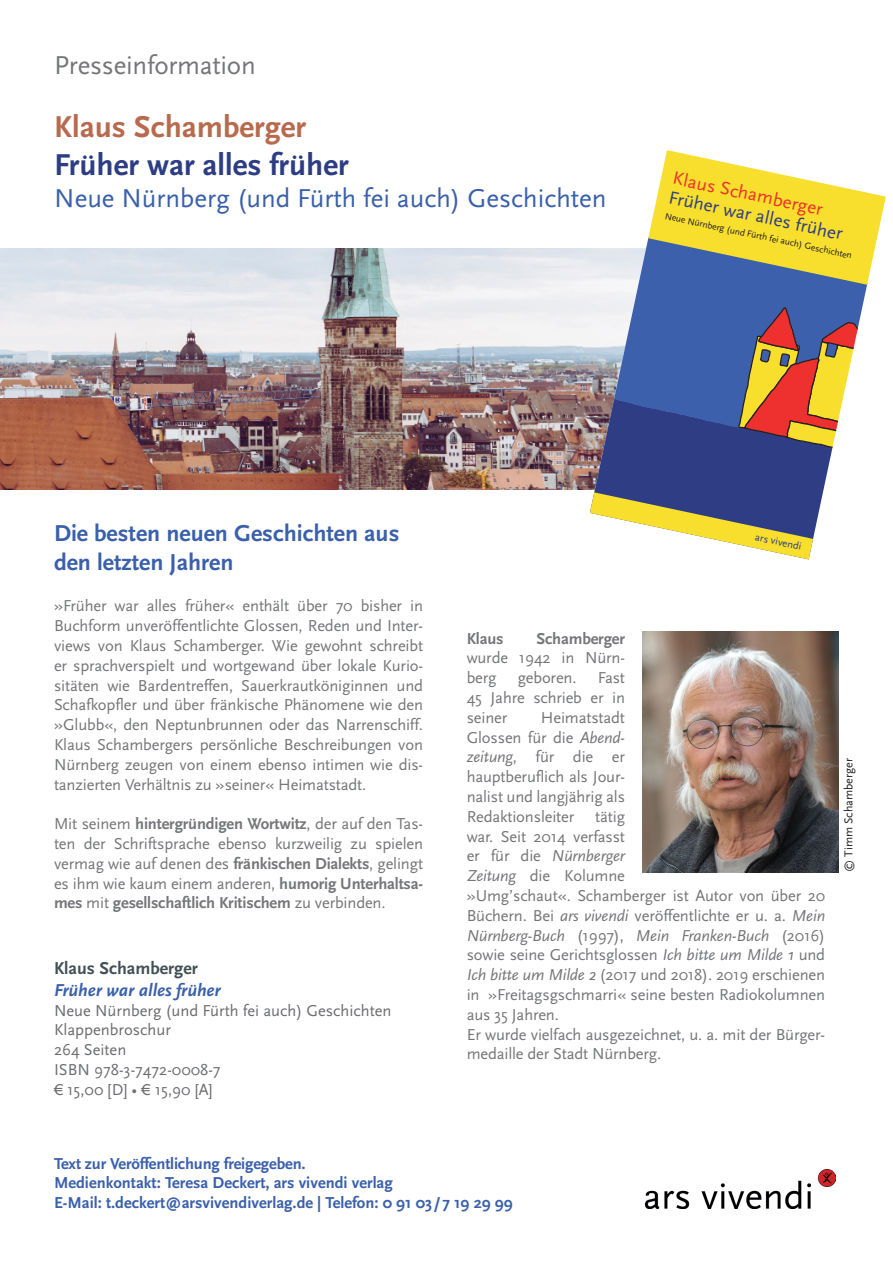
<style>
.page{position:relative;width:893px;height:1263px;background:#fff}
.page>*{position:absolute;margin:0;border:0;box-sizing:border-box;transform-origin:0 0}
.t1{font:700 31.5px "Scala Sans";color:#2d3d84}
.t2{font:700 31.5px "Scala Sans";color:#b76a4e}
.t3{font:27px "Scala Sans";color:#3a60ab}
.Aufzählung{font:27px "Scala Sans";letter-spacing:-.01em;color:#757679}
.t4{font:700 24px/28.8px "Scala Sans";color:#3a60ab}
.t5{font:18.75px/20px "Scala Sans";color:#2e3d84}
.t6{font:italic 700 18px "Scala Sans";color:#3a60ab}
.t7{font:700 18px "Scala Sans";color:#415055}
.Aufzählung-2{font:16.5px/19.8px "Scala Sans";letter-spacing:-.01em;color:#757679;text-align:justify}
.t8{font:700 16.5px "Scala Sans";color:#3a60ab}
.t9{font:16.5px "Scala Sans";color:#6c6d70}
.Aufzählung-3{font:700 16.5px "Scala Sans";letter-spacing:-.01em;color:#757679}
.t10{font:12px "Scala Sans";color:#231f20}
.t11{font:10.65px "Scala Sans";color:#2e3d84}
.t12{font:9.3px "Scala Sans";color:#231f20}
.s1{color:#ee302e}
.s2{font-weight:700}
.s3{font-family:"Scala Sans LF"}
.s4{font-style:italic}
</style>
<div class="page">
<img style="left:646px;top:1170px;width:189px;height:39px">
<img style="left:0;top:248px;width:590px;height:241px">
<svg style="left:590px;top:480px;width:236px;height:59px;background:#475491"></svg>
<svg style="left:590px;top:240px;width:240px;height:240px"></svg>
<svg style="left:648px;top:150px;width:238px;height:311px"></svg>
<svg style="left:590px;top:492px;width:223px;height:67px"></svg>
<img style="left:642px;top:631px;width:196px;height:241px">
<p class="Aufzählung" style="left:54px;top:51px;width:203px">Presseinformation</p>
<p class="t2" style="left:54px;top:110px;width:253px">Klaus Schamberger</p>
<p class="t1" style="left:54px;top:148px;width:296px">Früher war alles früher</p>
<p class="t3" style="left:54px;top:184px;width:554px">Neue Nürnberg (und Fürth fei auch) Geschichten</p>
<p class="t5" style="left:675px;top:168px;width:179px;rotate:12deg"><span class="s1">Klaus Schamberger<br></span>Früher war alles früher</p>
<p class="t12" style="left:666px;top:211px;width:193px;rotate:12deg">Neue Nürnberg (und Fürth fei auch) Geschichten</p>
<p class="t4" style="left:54px;top:519px;width:347px">Die besten neuen Geschichten aus den letzten Jahren</p>
<p class="Aufzählung-2" style="left:54px;top:596px;width:371px">»Früher war alles früher« enthält über 70 bisher in Buchform unveröffentlichte Glossen, Reden und Inter&shy;views von Klaus Schamberger. Wie gewohnt schreibt er sprachverspielt und wortgewand über lokale Kurio&shy;sitäten wie Bardentreffen, Sauerkrautköniginnen und Schafkopfler und über fränkische Phänomene wie den »Glubb«, den Neptunbrunnen oder das Narrenschiff.<br>Klaus Schambergers persönliche Beschreibungen von Nürnberg zeugen von einem ebenso intimen wie dis&shy;tanzierten Verhältnis zu »seiner« Heimatstadt.</p>
<p class="Aufzählung-2" style="left:54px;top:814px;width:371px">Mit seinem <span class="s2">hintergründigen Wortwitz</span>, der auf den Tas&shy;ten der Schriftsprache ebenso kurzweilig zu spielen vermag wie auf denen des <span class="s2">fränkischen Dialekts</span>, gelingt es ihm wie kaum einem anderen, <span class="s2">humorig Unterhaltsa&shy;mes</span> mit <span class="s2">gesellschaftlich Kritischem</span> zu verbinden.</p>
<p class="t7" style="left:54px;top:959px;width:145px">Klaus Schamberger</p>
<p class="t6" style="left:54px;top:980px;width:168px">Früher war alles früher</p>
<p class="t9" style="left:54px;top:1001px;width:339px">Neue Nürnberg (und Fürth fei auch) Geschichten</p>
<p class="t9" style="left:54px;top:1021px;width:118px">Klappenbroschur</p>
<p class="t9" style="left:54px;top:1041px;width:74px">264 Seiten</p>
<p class="t9" style="left:54px;top:1061px;width:168px">ISBN 978-3-7472-0008-7</p>
<p class="t9" style="left:54px;top:1080px;width:160px"><span class="s3">€</span> 15,00 [D] • <span class="s3">€</span> 15,90 [A]</p>
<p class="t11" style="left:757px;top:531px;width:49px;rotate:12deg">ars vivendi</p>
<p class="Aufzählung-2" style="left:467px;top:629px;width:160px;text-indent:70px"><span class="s2">Schamberger </span>wurde 1942 in Nürn&shy;berg</p>
<p class="Aufzählung-3" style="left:467px;top:629px;width:38px">Klaus</p>
<p class="Aufzählung-2" style="left:518px;top:668px;width:60px">geboren.</p>
<p class="Aufzählung-2" style="left:467px;top:668px;width:160px;text-indent:131px">Fast 45 Jahre schrieb er in seiner</p>
<p class="Aufzählung-2" style="left:467px;top:708px;width:160px;text-indent:74px">Heimatstadt Glossen für die <span class="s4">Abend&shy;zeitung</span>, für die er hauptberuflich als Jour&shy;nalist und langjährig als Redaktionsleiter</p>
<p class="Aufzählung-2" style="left:467px;top:807px;width:360px;text-align:left;text-indent:129px">tätig<br>war. Seit 2014 verfasst<br>er für die <span class="s4">Nürnberger<br>Zeitung</span> die Kolumne<br>»Umg’schaut«. Schamberger ist Autor von über 20<br>Büchern. Bei <span class="s4">ars vivendi</span> veröffentlichte er u. a. <span class="s4">Mein Nürnberg-Buch</span> (1997), <span class="s4">Mein Franken-Buch</span> (2016) sowie seine Gerichtsglossen <span class="s4">Ich bitte um Milde 1</span> <span class="s3">und </span><span class="s4">Ich bitte um Milde 2</span> (2017 und 2018). 2019 erschienen in »Freitagsgschmarri« seine besten Radiokolumnen aus 35 Jahren.</p>
<p class="Aufzählung-2" style="left:467px;top:1025px;width:360px">Er wurde vielfach ausgezeichnet, u. a. mit der Bürger&shy;medaille der Stadt Nürnberg.</p>
<p class="t10" style="left:842px;top:872px;width:115px;rotate:-90deg">© Timm Schamberger</p>
<p class="t8" style="left:54px;top:1154px;width:253px">Text zur Veröffentlichung freigegeben.</p>
<p class="t8" style="left:54px;top:1174px;width:340px">Medienkontakt: Teresa Deckert, ars vivendi verlag</p>
<p class="t8" style="left:54px;top:1193px;width:460px">E-Mail: t.deckert@arsvivendiverlag.de | Telefon: 0 91 03/7 19 29 99</p>
</div>
